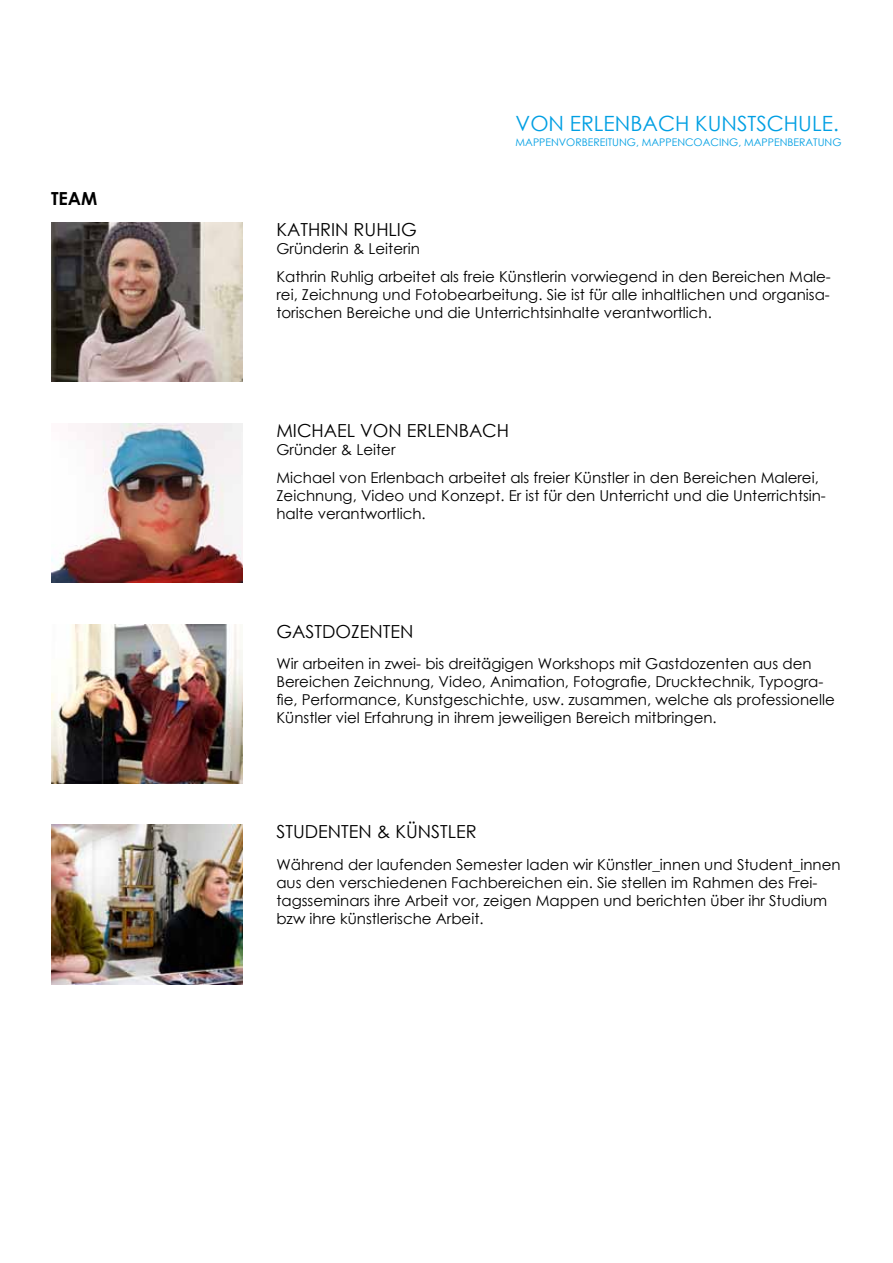
<style>
.page{position:relative;width:893px;height:1263px;background:#fff}
.page>*{position:absolute;margin:0;border:0;box-sizing:border-box;transform-origin:0 0}
.t1{font:21px "Century Gothic";color:#009fe3}
.t2{font:18px "Century Gothic";color:#000}
.t3{font:700 18px "Century Gothic";color:#000}
.t4{font:15px/18px "Century Gothic";color:#000}
.t5{font:10.5px "Century Gothic";color:#009fe3}
</style>
<div class="page">
<img style="left:51px;top:222px;width:191px;height:160px">
<img style="left:51px;top:423px;width:191px;height:160px">
<img style="left:51px;top:624px;width:191px;height:159px">
<img style="left:51px;top:825px;width:191px;height:159px">
<p class="t3" style="left:51px;top:185px;width:48px">TEAM</p>
<p class="t2" style="left:276px;top:217px;width:142px">KATHRIN RUHLIG</p>
<p class="t4" style="left:276px;top:239px;width:145px">Gründerin &amp; Leiterin</p>
<h1 class="t1" style="left:516px;top:108px;width:325px">VON ERLENBACH KUNSTSCHULE.</h1>
<p class="t5" style="left:516px;top:135px;width:327px">MAPPENVORBEREITUNG, MAPPENCOACING, MAPPENBERATUNG</p>
<p class="t4" style="left:276px;top:268px;width:556px;text-align:justify">Kathrin Ruhlig arbeitet als freie Künstlerin vorwiegend in den Bereichen Male&shy;rei, Zeichnung und Fotobearbeitung. Sie ist für alle inhaltlichen und organisa&shy;torischen Bereiche und die Unterrichtsinhalte verantwortlich.</p>
<p class="t2" style="left:276px;top:417px;width:234px">MICHAEL VON ERLENBACH</p>
<p class="t4" style="left:276px;top:440px;width:121px">Gründer &amp; Leiter</p>
<p class="t4" style="left:276px;top:469px;width:551px">Michael von Erlenbach arbeitet als freier Künstler in den Bereichen Malerei,<br>Zeichnung, Video und Konzept. Er ist für den Unterricht und die Unterrichtsin&shy;halte verantwortlich.</p>
<p class="t2" style="left:276px;top:618px;width:138px">GASTDOZENTEN</p>
<p class="t4" style="left:276px;top:655px;width:560px">Wir arbeiten in zwei- bis dreitägigen Workshops mit Gastdozenten aus den Bereichen Zeichnung, Video, Animation, Fotografie, Drucktechnik, Typogra&shy;fie, Performance, Kunstgeschichte, usw. zusammen, welche als professionelle Künstler viel Erfahrung in ihrem jeweiligen Bereich mitbringen.</p>
<p class="t2" style="left:276px;top:819px;width:202px">STUDENTEN &amp; KÜNSTLER</p>
<p class="t4" style="left:276px;top:856px;width:566px">Während der laufenden Semester laden wir Künstler_innen und Student_innen aus den verschiedenen Fachbereichen ein. Sie stellen im Rahmen des Frei&shy;tagsseminars ihre Arbeit vor, zeigen Mappen und berichten über ihr Studium bzw ihre künstlerische Arbeit.</p>
</div>
